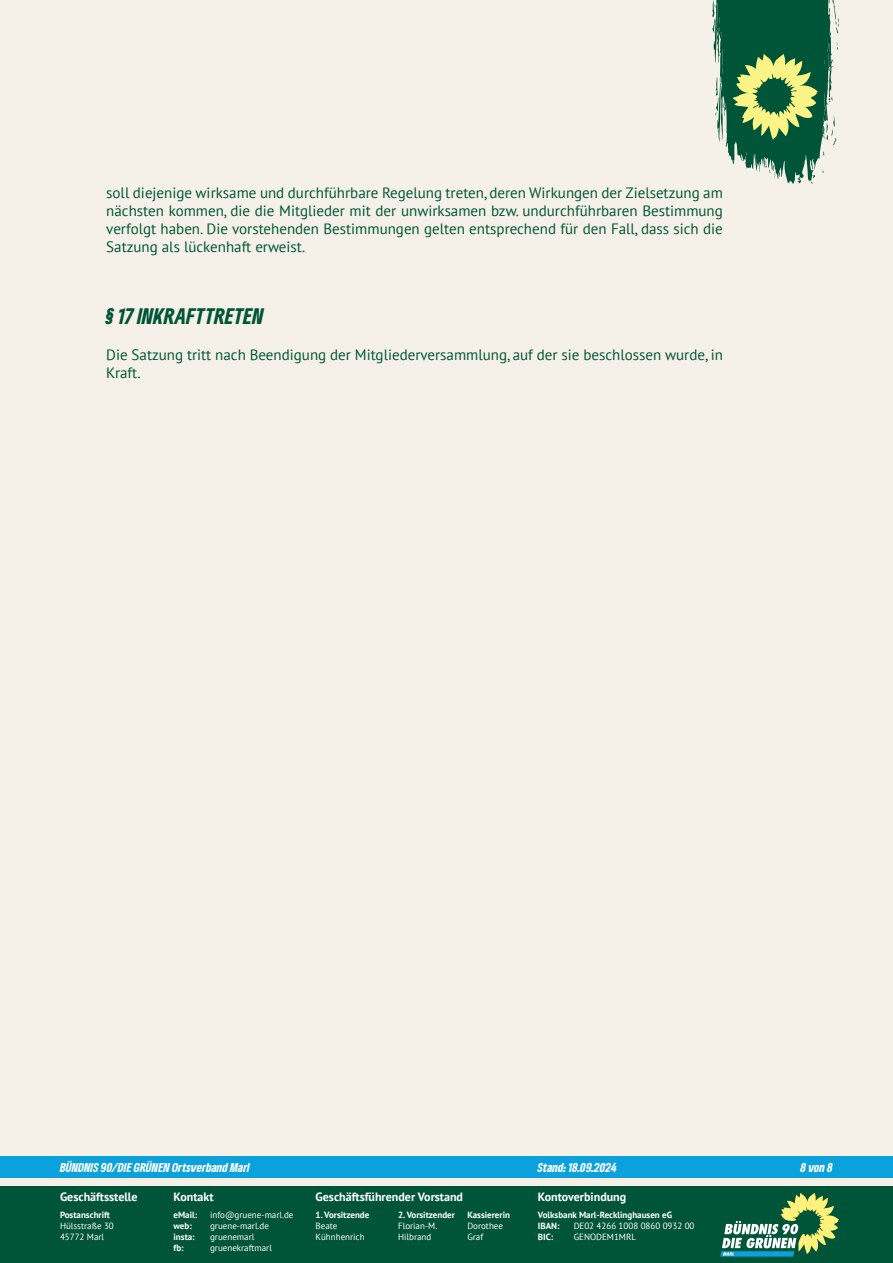
<style>
.page{position:relative;width:893px;height:1263px;background:#f5f1e9}
.page>*{position:absolute;margin:0;border:0;box-sizing:border-box;transform-origin:0 0}
.t1{font:italic 900 condensed 21px "Gruene Type";letter-spacing:.01em;color:#005538}
.t2{font:15px/18px "PT Sans";color:#005538;text-align:justify}
.t3{font:700 12px "PT Sans";color:#fff}
.t4{font:italic 900 condensed 12px "Gruene Type";color:#fff}
.t5{font:9px/10.8px "PT Sans";color:#fff}
.t6{font:700 9px "PT Sans";color:#fff}
</style>
<div class="page">
<svg style="left:712px;top:0;width:127px;height:184px"></svg>
<div style="left:0;top:1186px;width:893px;height:77px;background:#005538"></div>
<svg style="left:720px;top:1193px;width:119px;height:63px"></svg>
<div style="left:0;top:1157px;width:893px;height:21px;background:#0ba1dd"></div>
<p class="t2" style="left:106px;top:183px;width:618px">soll diejenige wirksame und durchführbare Regelung treten, deren Wirkungen der Zielsetzung am nächsten kommen, die die Mitglieder mit der unwirksamen bzw. undurchführbaren Bestimmung verfolgt haben. Die vorstehenden Bestimmungen gelten entsprechend für den Fall, dass sich die Satzung als lückenhaft erweist.</p>
<h1 class="t1" style="left:106px;top:302px;width:159px">§ 17 INKRAFTTRETEN</h1>
<p class="t2" style="left:106px;top:345px;width:618px">Die Satzung tritt nach Beendigung der Mitgliederversammlung, auf der sie beschlossen wurde, in<br>Kraft.</p>
<p class="t4" style="left:60px;top:1160px;width:191px">BÜNDNIS 90/DIE GRÜNEN Ortsverband Marl</p>
<p class="t4" style="left:538px;top:1160px;width:81px">Stand: 18.09.2024</p>
<p class="t4" style="left:800px;top:1160px;width:34px">8 von 8</p>
<p class="t3" style="left:60px;top:1189px;width:79px">Geschäftsstelle</p>
<p class="t3" style="left:174px;top:1189px;width:42px">Kontakt</p>
<p class="t3" style="left:316px;top:1189px;width:149px">Geschäftsführender Vorstand</p>
<p class="t3" style="left:538px;top:1189px;width:90px">Kontoverbindung</p>
<p class="t6" style="left:60px;top:1209px;width:52px">Postanschrift</p>
<p class="t6" style="left:174px;top:1209px;width:25px">eMail:</p>
<p class="t5" style="left:210px;top:1210px;width:85px">info@gruene-marl.de</p>
<p class="t6" style="left:316px;top:1209px;width:55px">1. Vorsitzende</p>
<p class="t6" style="left:398px;top:1209px;width:58px">2. Vorsitzender</p>
<p class="t6" style="left:467px;top:1209px;width:44px">Kassiererin</p>
<p class="t6" style="left:538px;top:1209px;width:136px">Volksbank Marl-Recklinghausen eG</p>
<p class="t5" style="left:60px;top:1221px;width:55px">Hülsstraße 30<br>45772 Marl</p>
<p class="t6" style="left:174px;top:1220px;width:20px">web:</p>
<p class="t5" style="left:210px;top:1221px;width:60px">gruene-marl.de</p>
<p class="t5" style="left:316px;top:1221px;width:51px">Beate<br>Kühnhenrich</p>
<p class="t5" style="left:398px;top:1221px;width:41px">Florian-M.<br>Hilbrand</p>
<p class="t5" style="left:467px;top:1221px;width:37px">Dorothee<br>Graf</p>
<p class="t6" style="left:538px;top:1220px;width:23px">IBAN:</p>
<p class="t5" style="left:574px;top:1221px;width:122px">DE02 4266 1008 0860 0932 00</p>
<p class="t6" style="left:174px;top:1231px;width:23px">insta:</p>
<p class="t5" style="left:210px;top:1232px;width:46px">gruenemarl</p>
<p class="t6" style="left:538px;top:1231px;width:17px">BIC:</p>
<p class="t5" style="left:574px;top:1232px;width:64px">GENODEM1MRL</p>
<p class="t6" style="left:174px;top:1242px;width:12px">fb:</p>
<p class="t5" style="left:210px;top:1243px;width:63px">gruenekraftmarl</p>
</div>
